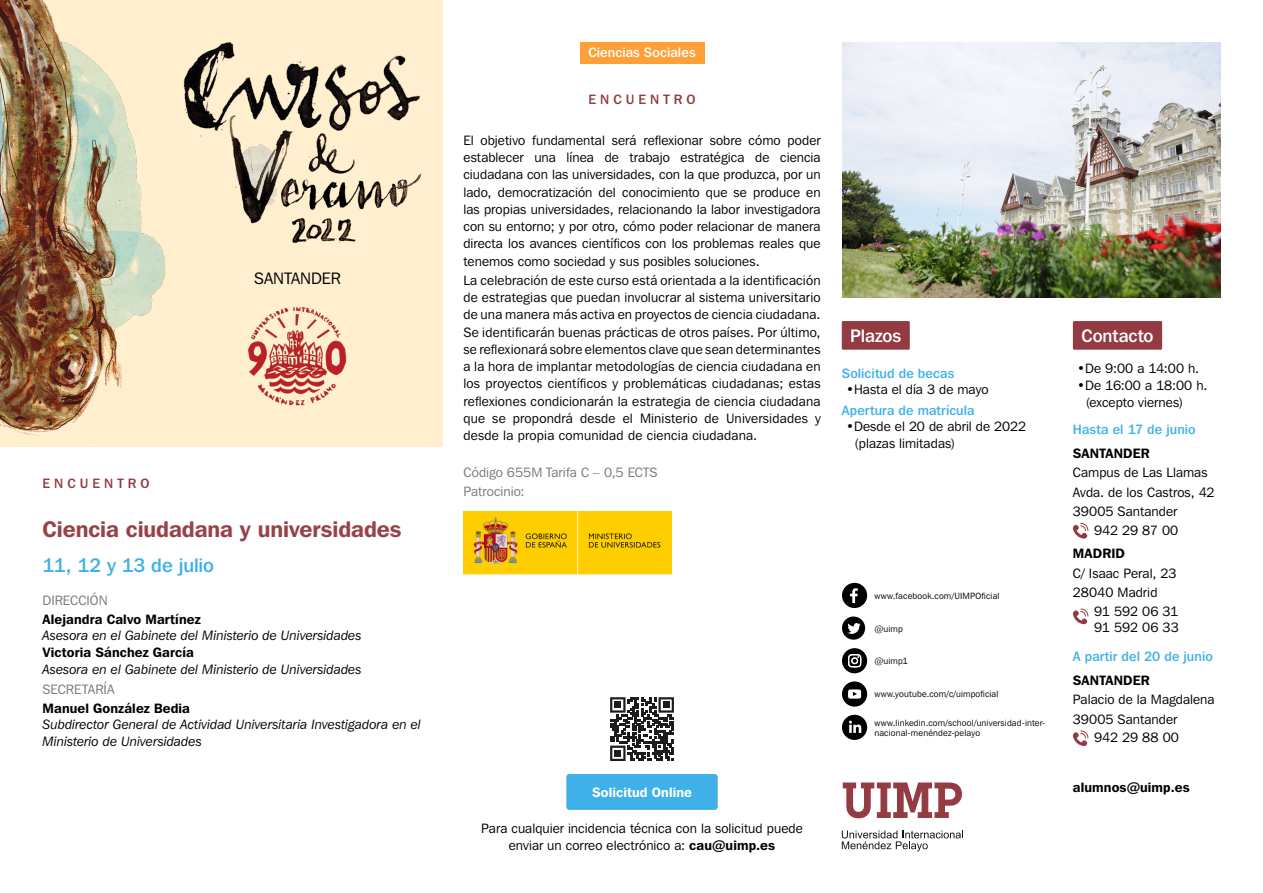
<style>
.page{position:relative;width:1263px;height:893px;background:#fff}
.page>*{position:absolute;margin:0;border:0;box-sizing:border-box;transform-origin:0 0}
.Fecha_Portadilla{font:600 22.5px "Franklin Gothic IT Cby BT";color:#984248}
.Fecha_Portadilla-2{font:500 19.5px "Franklin Gothic IT Cby BT";letter-spacing:-.005em;color:#3fb1e8}
.SEDES{font:500 18px "Franklin Gothic IT Cby BT";letter-spacing:-.005em;color:#fff}
.SUBTÍTULO_PORTADILLA{font:16.5px "Franklin Gothic IT Cby BT";letter-spacing:-.005em;color:#000}
.Texto_Curso_Gris{font:13.5px/17.2px "Franklin Gothic IT Cby BT";letter-spacing:.01em;color:#000;text-align:justify}
.Texto_cargo_ponente{font:italic 13.5px/16.5px "Franklin Gothic IT Cby BT";letter-spacing:.005em;color:#000}
.Teléfonos_sin_bullet{font:13.5px/17.2px "Franklin Gothic IT Cby BT";letter-spacing:.005em;color:#000}
.Teléfonos_sin_bullet-2{font:500 13.5px/23.7px "Franklin Gothic IT Cby BT";letter-spacing:.01em;color:#3fb1e8}
.Texto_Curso{font:13.5px/17.2px "Franklin Gothic IT Cby BT";letter-spacing:.005em;color:#000;text-align:center}
.Texto_cargo_ponente-2{font:600 13.5px/18.6px "Franklin Gothic IT Cby BT";letter-spacing:.01em;color:#000}
.Texto_Curso_Gris-2{font:13.5px/18.6px "Franklin Gothic IT Cby BT";letter-spacing:.005em;color:#77787b}
.CS{font:500 13.5px "Franklin Gothic IT Cby BT";letter-spacing:.01em;color:#fff}
.Texto_Curso-2{font:600 13.5px "Franklin Gothic IT Cby BT";letter-spacing:.01em;color:#000}
.t1{font:600 13.5px "Franklin Gothic IT Cby BT";letter-spacing:.01em;color:#fff}
.TIPOLOGIAS{font:500 13.5px "Franklin Gothic IT Cby BT";letter-spacing:.3em;color:#943a42}
.Texto_Curso_Gris-3{font:500 13.5px "Franklin Gothic IT Cby BT";letter-spacing:.3em;color:#943a42}
.Teléfonos_sin_bullet-3{font:600 13.5px "Franklin Gothic IT Cby BT";letter-spacing:.015em;color:#000}
.Texto_RRSS{font:9px/10.5px "Franklin Gothic IT Cby BT";letter-spacing:.015em;color:#000}
.s1{font-weight:400;color:#77787b}
.s2{font-weight:600;font-style:normal}
.s3{font-weight:400;color:#000}
.s4{font-weight:600}
.s5{font-weight:600;color:#000}
</style>
<div class="page">
<div style="left:0;top:0;width:442px;height:446px;background:#ffefce"></div>
<img style="left:0;top:0;width:166px;height:436px">
<img style="left:842px;top:43px;width:378px;height:255px">
<img style="left:183px;top:43px;width:238px;height:200px">
<div style="left:842px;top:321px;width:68px;height:29px;background:#943a42"></div>
<img style="left:248px;top:306px;width:99px;height:100px">
<div style="left:842px;top:616px;width:23px;height:24px;background:#000;border-radius:50%"></div>
<svg style="left:847px;top:623px;width:14px;height:11px"></svg>
<div style="left:842px;top:583px;width:25px;height:25px;background:#000;border-radius:50%"></div>
<svg style="left:850px;top:588px;width:8px;height:15px"></svg>
<div style="left:842px;top:715px;width:25px;height:25px;background:#000;border-radius:50%"></div>
<svg style="left:849px;top:721px;width:12px;height:12px"></svg>
<div style="left:842px;top:648px;width:25px;height:25px;background:#000;border-radius:50%"></div>
<svg style="left:848px;top:654px;width:13px;height:13px"></svg>
<div style="left:842px;top:681px;width:25px;height:26px;background:#000;border-radius:50%"></div>
<svg style="left:848px;top:689px;width:13px;height:10px"></svg>
<div style="left:580px;top:42px;width:124px;height:21px;background:#ff9f38"></div>
<svg style="left:842px;top:830px;width:121px;height:21px"></svg>
<svg style="left:843px;top:782px;width:119px;height:36px"></svg>
<div style="left:1073px;top:321px;width:89px;height:29px;background:#943a42"></div>
<svg style="left:1073px;top:523px;width:15px;height:16px"></svg>
<svg style="left:1073px;top:608px;width:15px;height:16px"></svg>
<svg style="left:1073px;top:730px;width:15px;height:16px"></svg>
<div style="left:566px;top:774px;width:152px;height:36px;background:#3fb1e8;border-radius:3px"></div>
<img style="left:463px;top:511px;width:209px;height:64px">
<svg style="left:610px;top:697px;width:64px;height:64px"></svg>
<div style="left:614px;top:750px;width:7px;height:7px;background:#1c1c1c"></div>
<p class="TIPOLOGIAS" style="left:43px;top:475px;width:108px">ENCUENTRO</p>
<p class="SUBTÍTULO_PORTADILLA" style="left:254px;top:268px;width:88px">SANTANDER</p>
<p class="Fecha_Portadilla" style="left:43px;top:514px;width:361px">Ciencia ciudadana y universidades</p>
<p class="Fecha_Portadilla-2" style="left:43px;top:553px;width:173px">11, 12 y 13 de julio</p>
<p class="Texto_cargo_ponente-2" style="left:43px;top:591px;width:160px"><span class="s1">DIRECCIÓN<br></span>Alejandra Calvo Martínez</p>
<p class="Texto_cargo_ponente" style="left:43px;top:627px;width:320px">Asesora en el Gabinete del Ministerio de Universidades<br><span class="s2">Victoria Sánchez García<br></span>Asesora en el Gabinete del Ministerio de Universidades</p>
<p class="Texto_cargo_ponente-2" style="left:43px;top:680px;width:149px"><span class="s1">SECRETARÍA<br></span>Manuel González Bedia</p>
<p class="Texto_cargo_ponente" style="left:43px;top:716px;width:380px">Subdirector General de Actividad Universitaria Investigadora en el<br>Ministerio de Universidades</p>
<p class="CS" style="left:588px;top:44px;width:109px">Ciencias Sociales</p>
<p class="Texto_Curso_Gris-3" style="left:588px;top:91px;width:108px">ENCUENTRO</p>
<p class="Texto_Curso_Gris" style="left:463px;top:131px;width:359px">El objetivo fundamental será reflexionar sobre cómo poder establecer una línea de trabajo estratégica de ciencia ciudadana con las universidades, con la que produzca, por un lado, democratización del conocimiento que se produce en las propias universidades, relacionando la labor investigadora con su entorno; y por otro, cómo poder relacionar de manera directa los avances científicos con los problemas reales que tenemos como sociedad y sus posibles soluciones.</p>
<p class="Texto_Curso_Gris" style="left:463px;top:271px;width:359px">La celebración de este curso está orientada a la identificación de estrategias que puedan involucrar al sistema universitario de una manera más activa en proyectos de ciencia ciudadana.<br>Se identificarán buenas prácticas de otros países. Por último, se reflexionará sobre elementos clave que sean determinantes a la hora de implantar metodologías de ciencia ciudadana en los proyectos científicos y problemáticas ciudadanas; estas reflexiones condicionarán la estrategia de ciencia ciudadana que se propondrá desde el Ministerio de Universidades y desde la propia comunidad de ciencia ciudadana.</p>
<p class="Texto_Curso_Gris-2" style="left:463px;top:463px;width:196px">Código 655M Tarifa C – 0,5 ECTS<br>Patrocinio:</p>
<p class="SEDES" style="left:850px;top:324px;width:52px">Plazos</p>
<p class="Teléfonos_sin_bullet-2" style="left:842px;top:361px;width:114px">Solicitud de becas</p>
<p class="Teléfonos_sin_bullet-2" style="left:842px;top:379px;width:148px;line-height:20.7px;text-indent:4px"><span class="s3">•Hasta el día 3 de mayo<br></span>Apertura de matrícula</p>
<p class="Texto_Curso_Gris" style="left:854px;top:418px;width:173px;line-height:16.5px;text-indent:-9px">•Desde el 20 de abril de 2022 (plazas limitadas)</p>
<p class="t1" style="left:592px;top:784px;width:101px">Solicitud Online</p>
<p class="Texto_Curso" style="left:481px;top:820px;width:323px">Para cualquier incidencia técnica con la solicitud puede enviar un correo electrónico a: <span class="s4">cau@uimp.es</span></p>
<p class="Texto_RRSS" style="left:874px;top:590px;width:127px">www.facebook.com/UIMPOficial</p>
<p class="Texto_RRSS" style="left:874px;top:623px;width:30px">@uimp</p>
<p class="Texto_RRSS" style="left:874px;top:656px;width:35px">@uimp1</p>
<p class="Texto_RRSS" style="left:874px;top:689px;width:126px">www.youtube.com/c/uimpoficial</p>
<p class="Texto_RRSS" style="left:874px;top:717px;width:172px">www.linkedin.com/school/universidad-inter&shy;nacional-menéndez-pelayo</p>
<p class="SEDES" style="left:1081px;top:324px;width:74px">Contacto</p>
<p class="Teléfonos_sin_bullet" style="left:1077px;top:360px;width:124px">•De 9:00 a 14:00 h.</p>
<p class="Teléfonos_sin_bullet" style="left:1086px;top:376px;width:123px;text-indent:-9px">•De 16:00 a 18:00 h. (excepto viernes)</p>
<p class="Teléfonos_sin_bullet-2" style="left:1073px;top:417px;width:124px">Hasta el 17 de junio<br><span class="s5">SANTANDER</span></p>
<p class="Teléfonos_sin_bullet" style="left:1073px;top:464px;width:136px">Campus de Las Llamas</p>
<p class="Teléfonos_sin_bullet" style="left:1073px;top:483px;width:143px">Avda. de los Castros, 42</p>
<p class="Teléfonos_sin_bullet" style="left:1073px;top:502px;width:106px">39005 Santander</p>
<p class="Teléfonos_sin_bullet" style="left:1094px;top:521px;width:86px">942 29 87 00</p>
<p class="Teléfonos_sin_bullet-3" style="left:1073px;top:545px;width:53px">MADRID</p>
<p class="Teléfonos_sin_bullet" style="left:1073px;top:564px;width:105px">C/ Isaac Peral, 23</p>
<p class="Teléfonos_sin_bullet" style="left:1073px;top:583px;width:86px">28040 Madrid</p>
<p class="Teléfonos_sin_bullet" style="left:1094px;top:602px;width:85px">91 592 06 31</p>
<p class="Teléfonos_sin_bullet" style="left:1094px;top:618px;width:86px">91 592 06 33</p>
<p class="Teléfonos_sin_bullet-2" style="left:1073px;top:644px;width:142px">A partir del 20 de junio<br><span class="s5">SANTANDER</span></p>
<p class="Teléfonos_sin_bullet" style="left:1073px;top:691px;width:143px">Palacio de la Magdalena</p>
<p class="Teléfonos_sin_bullet" style="left:1073px;top:710px;width:106px">39005 Santander</p>
<p class="Teléfonos_sin_bullet" style="left:1094px;top:729px;width:86px">942 29 88 00</p>
<p class="Texto_Curso-2" style="left:1073px;top:779px;width:118px">alumnos@uimp.es</p>
</div>
